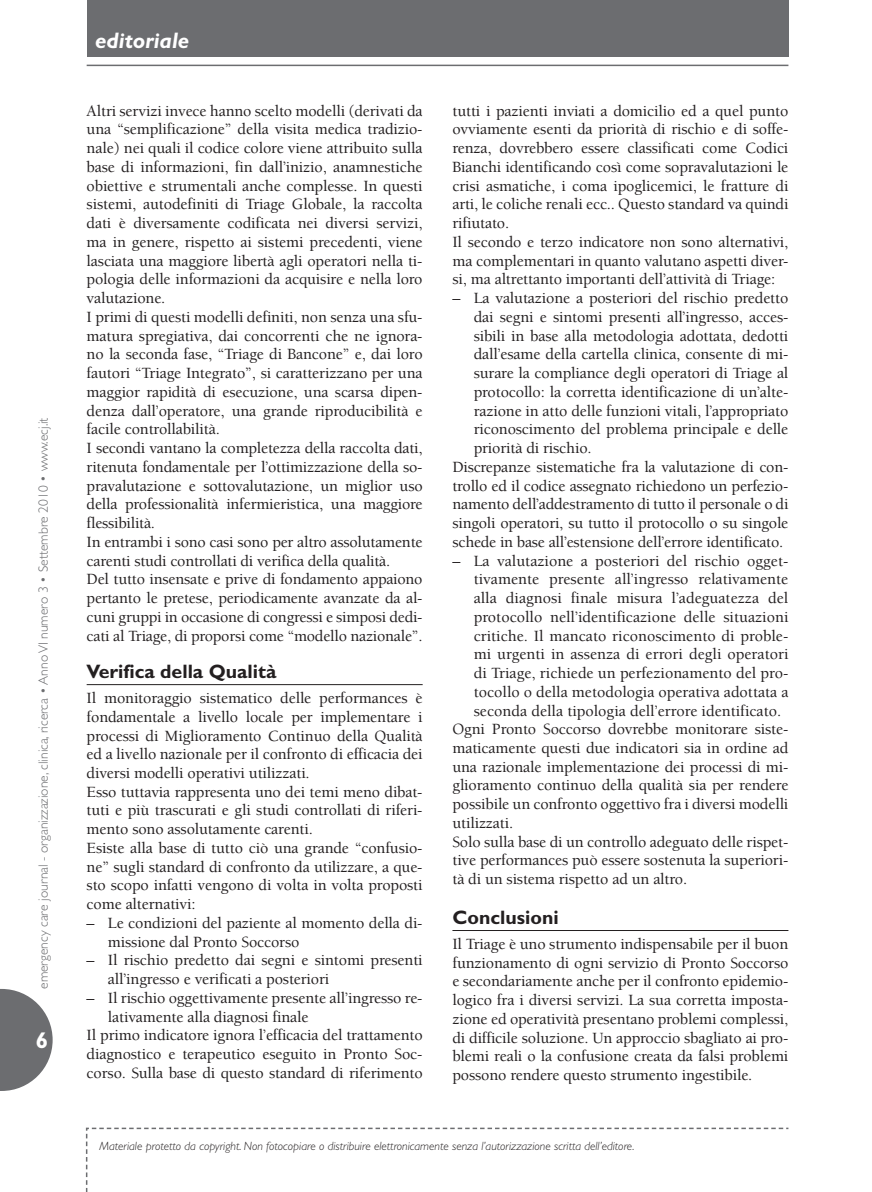
<style>
.page{position:relative;width:872px;height:1192px;background:#fff}
.page>*{position:absolute;margin:0;border:0;box-sizing:border-box;transform-origin:0 0}
.t1{font:italic 700 22.5px "Gill Sans";color:#fff}
.t2{font:700 22.5px "Gill Sans";color:#fff}
.t3{font:700 19.5px "Gill Sans";color:#231f20}
.t4{font:500 16.05px/18.8px "Berkeley";letter-spacing:-.01em;color:#231f20}
.t5{font:300 13.5px "Gill Sans";color:#6c6d70}
.t6{font:italic 300 12px "Gill Sans";color:#231f20}
</style>
<div class="page">
<hr style="left:87px;top:684px;width:336px;height:1px;background:#231f20">
<hr style="left:452px;top:930px;width:336px;height:1px;background:#231f20">
<svg style="left:0;top:989px;width:53px;height:102px"></svg>
<div style="left:87px;top:0;width:701px;height:57px;background:#6c6d70"></div>
<hr style="left:87px;top:65px;width:701px;height:1px;background:#6c6d70">
<svg style="left:85px;top:1127px;width:704px;height:65px"></svg>
<p class="t5" style="left:36px;top:989px;width:573px;rotate:-90deg">emergency care journal - organizzazione, clinica, ricerca • Anno VI numero 3 • Settembre 2010 • www.ecj.it</p>
<h1 class="t2" style="left:36px;top:1027px;width:14px">6</h1>
<h1 class="t1" style="left:95px;top:28px;width:96px">editoriale</h1>
<p class="t4" style="left:87px;top:102px;width:337px">Altri servizi invece hanno scelto modelli (derivati da una “semplificazione” della visita medica tradizio&shy;nale) nei quali il codice colore viene attribuito sulla base di informazioni, fin dall’inizio, anamnestiche obiettive e strumentali anche complesse. In questi sistemi, autodefiniti di Triage Globale, la raccolta dati è diversamente codificata nei diversi servizi, ma in genere, rispetto ai sistemi precedenti, viene lasciata una maggiore libertà agli operatori nella ti&shy;pologia delle informazioni da acquisire e nella loro valutazione.<br>I primi di questi modelli definiti, non senza una sfu&shy;matura spregiativa, dai concorrenti che ne ignora&shy;no la seconda fase, “Triage di Bancone” e, dai loro fautori “Triage Integrato”, si caratterizzano per una maggior rapidità di esecuzione, una scarsa dipen&shy;denza dall’operatore, una grande riproducibilità e facile controllabilità.<br>I secondi vantano la completezza della raccolta dati, ritenuta fondamentale per l’ottimizzazione della so&shy;pravalutazione e sottovalutazione, un miglior uso della professionalità infermieristica, una maggiore flessibilità.<br>In entrambi i sono casi sono per altro assolutamente carenti studi controllati di verifica della qualità.<br>Del tutto insensate e prive di fondamento appaiono pertanto le pretese, periodicamente avanzate da al&shy;cuni gruppi in occasione di congressi e simposi dedi&shy;cati al Triage, di proporsi come “modello nazionale”.</p>
<p class="t3" style="left:87px;top:660px;width:191px">Verifica della Qualità</p>
<p class="t4" style="left:87px;top:689px;width:337px">Il monitoraggio sistematico delle performances è fondamentale a livello locale per implementare i processi di Miglioramento Continuo della Qualità ed a livello nazionale per il confronto di efficacia dei diversi modelli operativi utilizzati.<br>Esso tuttavia rappresenta uno dei temi meno dibat&shy;tuti e più trascurati e gli studi controllati di riferi&shy;mento sono assolutamente carenti.<br>Esiste alla base di tutto ciò una grande “confusio&shy;ne” sugli standard di confronto da utilizzare, a que&shy;sto scopo infatti vengono di volta in volta proposti come alternativi:</p>
<p class="t4" style="left:108px;top:914px;width:316px;text-indent:-21px">– Le condizioni del paziente al momento della di&shy;missione dal Pronto Soccorso</p>
<p class="t4" style="left:108px;top:951px;width:316px;text-indent:-21px">– Il rischio predetto dai segni e sintomi presenti all’ingresso e verificati a posteriori</p>
<p class="t4" style="left:87px;top:989px;width:337px">– Il rischio oggettivamente presente all’ingresso re-</p>
<p class="t4" style="left:108px;top:1008px;width:202px">lativamente alla diagnosi finale</p>
<p class="t4" style="left:87px;top:1026px;width:337px">Il primo indicatore ignora l’efficacia del trattamento</p>
<p class="t4" style="left:87px;top:1045px;width:337px">diagnostico e terapeutico eseguito in Pronto Soc-</p>
<p class="t4" style="left:87px;top:1064px;width:337px">corso. Sulla base di questo standard di riferimento</p>
<p class="t4" style="left:452px;top:102px;width:337px">tutti i pazienti inviati a domicilio ed a quel punto ovviamente esenti da priorità di rischio e di soffe&shy;renza, dovrebbero essere classificati come Codici Bianchi identificando così come sopravalutazioni le crisi asmatiche, i coma ipoglicemici, le fratture di arti, le coliche renali ecc.. Questo standard va quindi rifiutato.<br>Il secondo e terzo indicatore non sono alternativi, ma complementari in quanto valutano aspetti diver&shy;si, ma altrettanto importanti dell’attività di Triage:</p>
<p class="t4" style="left:452px;top:289px;width:337px">– La valutazione a posteriori del rischio predetto</p>
<p class="t4" style="left:474px;top:308px;width:316px">dai segni e sintomi presenti all’ingresso, acces-</p>
<p class="t4" style="left:474px;top:326px;width:316px">sibili in base alla metodologia adottata, dedotti</p>
<p class="t4" style="left:474px;top:345px;width:316px">dall’esame della cartella clinica, consente di mi-</p>
<p class="t4" style="left:474px;top:364px;width:316px">surare la compliance degli operatori di Triage al</p>
<p class="t4" style="left:474px;top:383px;width:316px">protocollo: la corretta identificazione di un’alte-</p>
<p class="t4" style="left:474px;top:401px;width:316px">razione in atto delle funzioni vitali, l’appropriato</p>
<p class="t4" style="left:474px;top:420px;width:316px">riconoscimento del problema principale e delle</p>
<p class="t4" style="left:474px;top:439px;width:119px">priorità di rischio.</p>
<p class="t4" style="left:452px;top:458px;width:337px">Discrepanze sistematiche fra la valutazione di con-</p>
<p class="t4" style="left:452px;top:476px;width:337px">trollo ed il codice assegnato richiedono un perfezio-</p>
<p class="t4" style="left:452px;top:495px;width:337px">namento dell’addestramento di tutto il personale o di</p>
<p class="t4" style="left:452px;top:514px;width:337px">singoli operatori, su tutto il protocollo o su singole</p>
<p class="t4" style="left:452px;top:533px;width:332px">schede in base all’estensione dell’errore identificato.</p>
<p class="t4" style="left:452px;top:551px;width:337px">– La valutazione a posteriori del rischio ogget-</p>
<p class="t4" style="left:474px;top:570px;width:316px">tivamente presente all’ingresso relativamente</p>
<p class="t4" style="left:474px;top:589px;width:316px">alla diagnosi finale misura l’adeguatezza del</p>
<p class="t4" style="left:474px;top:608px;width:316px">protocollo nell’identificazione delle situazioni</p>
<p class="t4" style="left:474px;top:626px;width:316px">critiche. Il mancato riconoscimento di proble-</p>
<p class="t4" style="left:474px;top:645px;width:316px">mi urgenti in assenza di errori degli operatori</p>
<p class="t4" style="left:474px;top:664px;width:316px">di Triage, richiede un perfezionamento del pro-</p>
<p class="t4" style="left:474px;top:683px;width:316px">tocollo o della metodologia operativa adottata a</p>
<p class="t4" style="left:474px;top:701px;width:309px">seconda della tipologia dell’errore identificato.</p>
<p class="t4" style="left:452px;top:720px;width:337px">Ogni Pronto Soccorso dovrebbe monitorare siste-</p>
<p class="t4" style="left:452px;top:739px;width:337px">maticamente questi due indicatori sia in ordine ad</p>
<p class="t4" style="left:452px;top:758px;width:337px">una razionale implementazione dei processi di mi-</p>
<p class="t4" style="left:452px;top:776px;width:337px">glioramento continuo della qualità sia per rendere</p>
<p class="t4" style="left:452px;top:795px;width:337px">possibile un confronto oggettivo fra i diversi modelli</p>
<p class="t4" style="left:452px;top:814px;width:62px">utilizzati.</p>
<p class="t4" style="left:452px;top:833px;width:337px">Solo sulla base di un controllo adeguato delle rispet-</p>
<p class="t4" style="left:452px;top:851px;width:337px">tive performances può essere sostenuta la superiori-</p>
<p class="t4" style="left:452px;top:870px;width:236px">tà di un sistema rispetto ad un altro.</p>
<p class="t3" style="left:452px;top:906px;width:108px">Conclusioni</p>
<p class="t4" style="left:452px;top:935px;width:337px;text-align:justify">Il Triage è uno strumento indispensabile per il buon funzionamento di ogni servizio di Pronto Soccorso e secondariamente anche per il confronto epidemio&shy;logico fra i diversi servizi. La sua corretta imposta&shy;zione ed operatività presentano problemi complessi, di difficile soluzione. Un approccio sbagliato ai pro&shy;blemi reali o la confusione creata da falsi problemi possono rendere questo strumento ingestibile.</p>
<p class="t6" style="left:99px;top:1139px;width:536px">Materiale protetto da copyright. Non fotocopiare o distribuire elettronicamente senza l’autorizzazione scritta dell’editore.</p>
</div>
